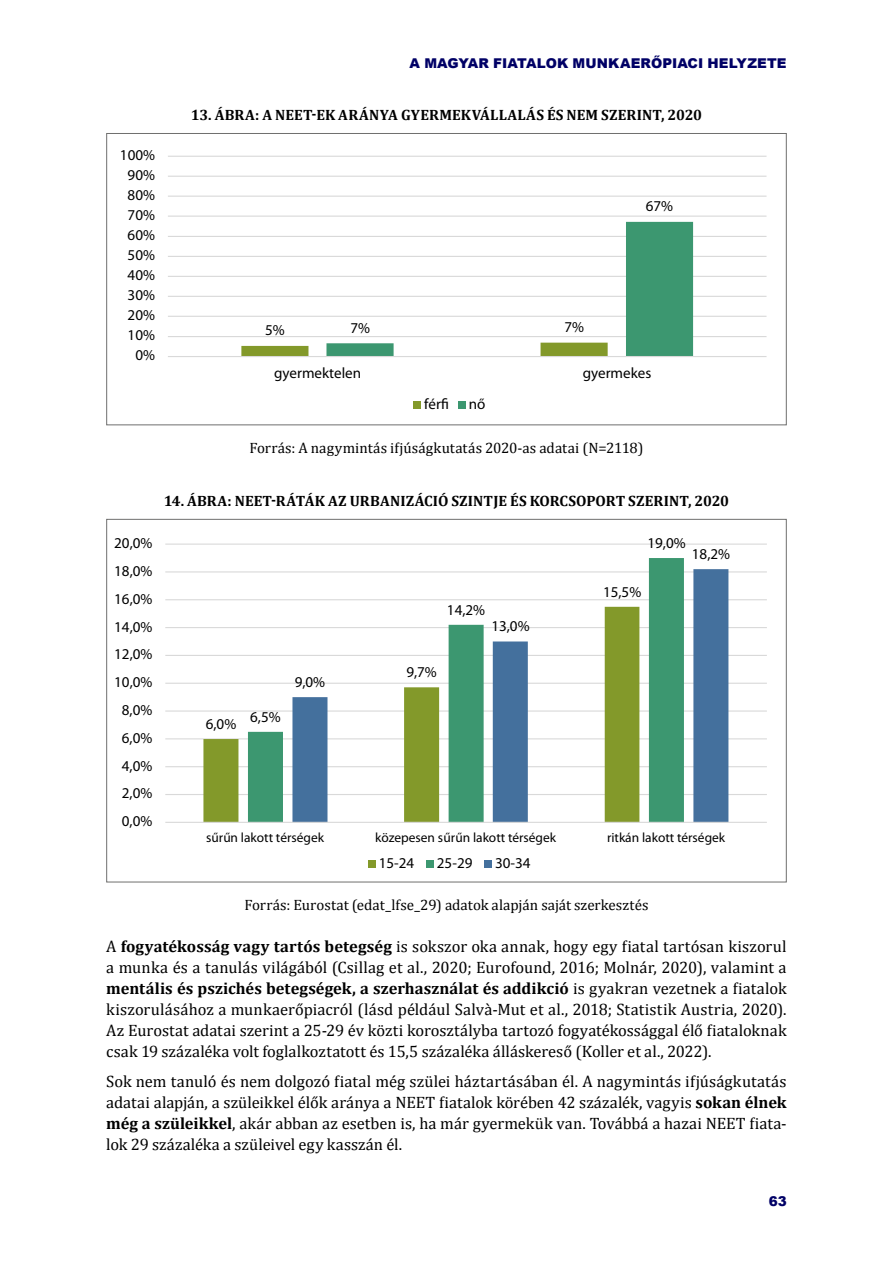
<style>
.page{position:relative;width:893px;height:1263px;background:#fff}
.page>*{position:absolute;margin:0;border:0;box-sizing:border-box;transform-origin:0 0}
.Főszöveg{font:16.5px/21px "Cambria";letter-spacing:-.005em;color:#000;text-align:justify}
.t1{font:15px "Myriad Pro";color:#000}
.t2{font:700 15px "Cambria";letter-spacing:.005em;color:#000}
.FORRÁS{font:15px "Cambria";letter-spacing:.005em;color:#000}
.t3{font:900 13.5px "Arial";letter-spacing:.005em;color:#006}
.t4{font:13.35px "Myriad Pro";color:#000}
.s1{font-weight:700}
</style>
<div class="page">
<hr style="left:168px;top:336px;width:598px;height:1px;background:#d9d9d9">
<hr style="left:168px;top:316px;width:598px;height:1px;background:#d9d9d9">
<hr style="left:168px;top:296px;width:598px;height:1px;background:#d9d9d9">
<hr style="left:168px;top:276px;width:598px;height:1px;background:#d9d9d9">
<hr style="left:168px;top:256px;width:598px;height:1px;background:#d9d9d9">
<hr style="left:168px;top:236px;width:598px;height:1px;background:#d9d9d9">
<hr style="left:168px;top:216px;width:598px;height:1px;background:#d9d9d9">
<hr style="left:168px;top:196px;width:598px;height:1px;background:#d9d9d9">
<hr style="left:168px;top:176px;width:598px;height:1px;background:#d9d9d9">
<hr style="left:168px;top:156px;width:598px;height:1px;background:#d9d9d9">
<svg style="left:241px;top:345px;width:68px;height:11px"></svg>
<svg style="left:326px;top:222px;width:367px;height:134px"></svg>
<hr style="left:168px;top:356px;width:598px;height:1px;background:#d9d9d9">
<div style="left:413px;top:401px;width:8px;height:8px;background:#83992a"></div>
<div style="left:458px;top:401px;width:8px;height:8px;background:#3c9770"></div>
<hr style="left:165px;top:794px;width:602px;height:1px;background:#d9d9d9">
<hr style="left:165px;top:766px;width:602px;height:1px;background:#d9d9d9">
<hr style="left:165px;top:738px;width:602px;height:1px;background:#d9d9d9">
<hr style="left:165px;top:710px;width:602px;height:2px;background:#d9d9d9">
<hr style="left:165px;top:683px;width:602px;height:1px;background:#d9d9d9">
<hr style="left:165px;top:655px;width:602px;height:1px;background:#d9d9d9">
<hr style="left:165px;top:627px;width:602px;height:1px;background:#d9d9d9">
<hr style="left:165px;top:599px;width:602px;height:1px;background:#d9d9d9">
<hr style="left:165px;top:571px;width:602px;height:1px;background:#d9d9d9">
<hr style="left:165px;top:543px;width:602px;height:2px;background:#d9d9d9">
<svg style="left:203px;top:682px;width:45px;height:140px"></svg>
<svg style="left:248px;top:558px;width:436px;height:264px"></svg>
<svg style="left:292px;top:569px;width:436px;height:253px"></svg>
<hr style="left:165px;top:822px;width:602px;height:1px;background:#d9d9d9">
<div style="left:368px;top:860px;width:7px;height:8px;background:#83992a"></div>
<div style="left:426px;top:860px;width:8px;height:8px;background:#3c9770"></div>
<div style="left:484px;top:860px;width:8px;height:8px;background:#44709d"></div>
<p class="t3" style="left:410px;top:53px;width:378px">A MAGYAR FIATALOK MUNKAERŐPIACI HELYZETE</p>
<p class="t2" style="left:191px;top:106px;width:513px">13. ÁBRA: A NEET-EK ARÁNYA GYERMEKVÁLLALÁS ÉS NEM SZERINT, 2020</p>
<p class="t1" style="left:120px;top:147px;width:37px">100%</p>
<p class="t1" style="left:128px;top:167px;width:29px">90%</p>
<p class="t1" style="left:128px;top:187px;width:29px">80%</p>
<p class="t1" style="left:128px;top:207px;width:29px">70%</p>
<p class="t1" style="left:128px;top:227px;width:29px">60%</p>
<p class="t1" style="left:128px;top:247px;width:29px">50%</p>
<p class="t1" style="left:128px;top:267px;width:29px">40%</p>
<p class="t1" style="left:128px;top:287px;width:29px">30%</p>
<p class="t1" style="left:128px;top:307px;width:29px">20%</p>
<p class="t1" style="left:128px;top:327px;width:29px">10%</p>
<p class="t1" style="left:135px;top:347px;width:21px">0%</p>
<p class="t1" style="left:265px;top:322px;width:21px">5%</p>
<p class="t1" style="left:350px;top:320px;width:21px">7%</p>
<p class="t1" style="left:564px;top:319px;width:21px">7%</p>
<p class="t1" style="left:646px;top:198px;width:29px">67%</p>
<p class="t1" style="left:274px;top:365px;width:89px">gyermektelen</p>
<p class="t1" style="left:583px;top:365px;width:70px">gyermekes</p>
<p class="t1" style="left:424px;top:395px;width:26px">férfi</p>
<p class="t1" style="left:469px;top:395px;width:18px">nő</p>
<p class="FORRÁS" style="left:250px;top:439px;width:395px">Forrás: A nagymintás ifjúságkutatás 2020-as adatai (N=2118)</p>
<p class="t2" style="left:164px;top:492px;width:567px">14. ÁBRA: NEET-RÁTÁK AZ URBANIZÁCIÓ SZINTJE ÉS KORCSOPORT SZERINT, 2020</p>
<p class="t1" style="left:114px;top:535px;width:40px">20,0%</p>
<p class="t1" style="left:114px;top:563px;width:40px">18,0%</p>
<p class="t1" style="left:114px;top:590px;width:40px">16,0%</p>
<p class="t1" style="left:114px;top:618px;width:40px">14,0%</p>
<p class="t1" style="left:114px;top:646px;width:40px">12,0%</p>
<p class="t1" style="left:114px;top:674px;width:40px">10,0%</p>
<p class="t1" style="left:122px;top:702px;width:32px">8,0%</p>
<p class="t1" style="left:122px;top:729px;width:32px">6,0%</p>
<p class="t1" style="left:122px;top:757px;width:32px">4,0%</p>
<p class="t1" style="left:122px;top:785px;width:32px">2,0%</p>
<p class="t1" style="left:122px;top:813px;width:32px">0,0%</p>
<p class="t1" style="left:206px;top:715px;width:32px">6,0%</p>
<p class="t1" style="left:250px;top:708px;width:32px">6,5%</p>
<p class="t1" style="left:295px;top:674px;width:32px">9,0%</p>
<p class="t1" style="left:447px;top:601px;width:40px">14,2%</p>
<p class="t1" style="left:491px;top:618px;width:40px">13,0%</p>
<p class="t1" style="left:406px;top:664px;width:32px">9,7%</p>
<p class="t1" style="left:647px;top:534px;width:40px">19,0%</p>
<p class="t1" style="left:692px;top:546px;width:40px">18,2%</p>
<p class="t1" style="left:603px;top:583px;width:40px">15,5%</p>
<p class="t4" style="left:206px;top:830px;width:119px">sűrűn lakott térségek</p>
<p class="t4" style="left:375px;top:830px;width:183px">közepesen sűrűn lakott térségek</p>
<p class="t4" style="left:607px;top:830px;width:120px">ritkán lakott térségek</p>
<p class="t1" style="left:379px;top:855px;width:37px">15-24</p>
<p class="t1" style="left:437px;top:855px;width:37px">25-29</p>
<p class="t1" style="left:495px;top:855px;width:37px">30-34</p>
<p class="FORRÁS" style="left:244px;top:896px;width:405px">Forrás: Eurostat (edat_lfse_29) adatok alapján saját szerkesztés</p>
<p class="Főszöveg" style="left:106px;top:936px;width:682px">A <span class="s1">fogyatékosság vagy tartós betegség</span> is sokszor oka annak, hogy egy fiatal tartósan kiszorul a munka és a tanulás világából (Csillag et al., 2020; Eurofound, 2016; Molnár, 2020), valamint a <span class="s1">mentális és pszichés betegségek, a szerhasználat és addikció</span> is gyakran vezetnek a fiatalok kiszorulásához a munkaerőpiacról (lásd például Salvà-Mut et al., 2018; Statistik Austria, 2020).<br>Az Eurostat adatai szerint a 25-29 év közti korosztályba tartozó fogyatékossággal élő fiataloknak csak 19 százaléka volt foglalkoztatott és 15,5 százaléka álláskereső (Koller et al., 2022).</p>
<p class="Főszöveg" style="left:106px;top:1070px;width:682px">Sok nem tanuló és nem dolgozó fiatal még szülei háztartásában él. A nagymintás ifjúságkutatás adatai alapján, a szüleikkel élők aránya a NEET fiatalok körében 42 százalék, vagyis <span class="s1">sokan élnek még a szüleikkel</span>, akár abban az esetben is, ha már gyermekük van. Továbbá a hazai NEET fiata&shy;lok 29 százaléka a szüleivel egy kasszán él.</p>
<p class="t3" style="left:769px;top:1191px;width:20px">63</p>
</div>
